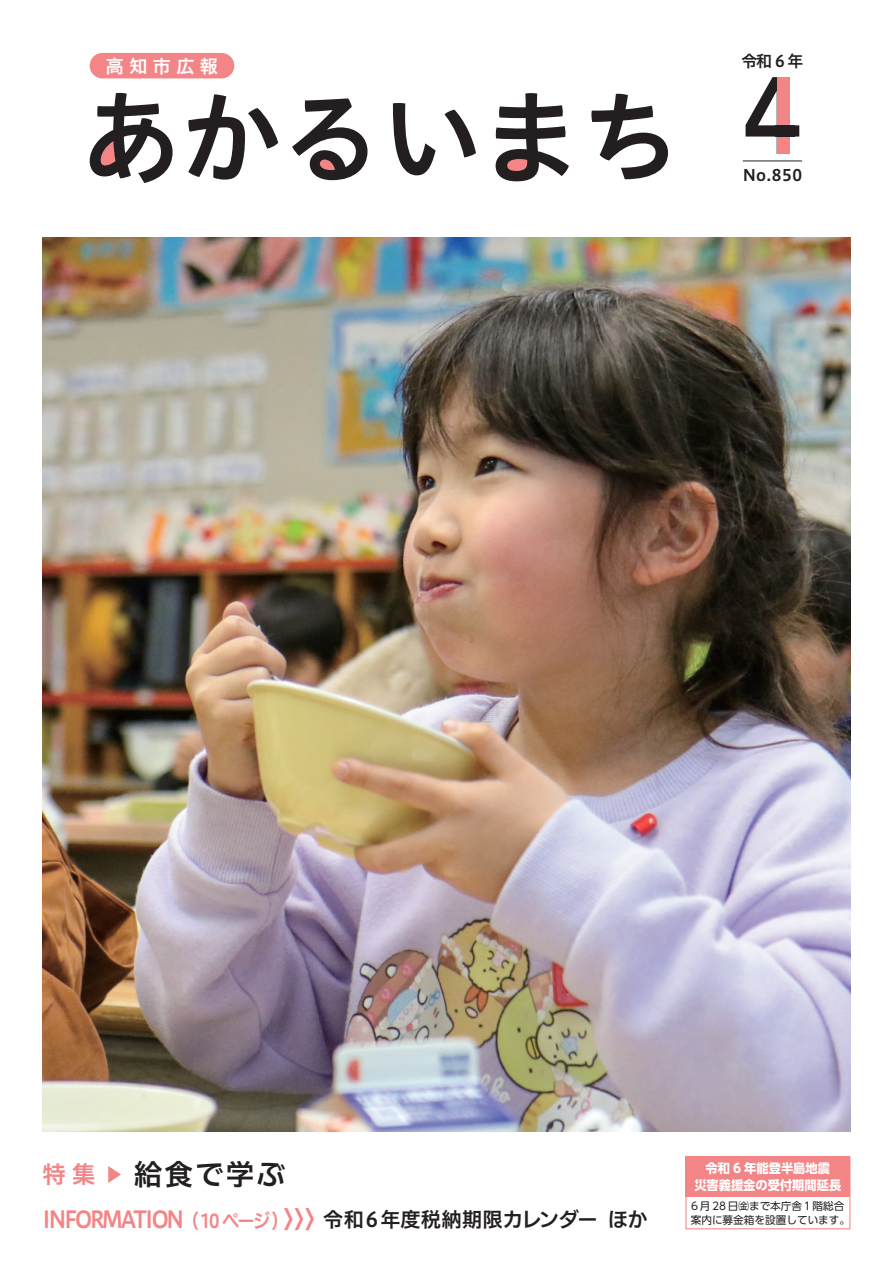
<style>
.page{position:relative;width:893px;height:1263px;background:#fff}
.page>*{position:absolute;margin:0;border:0;box-sizing:border-box;transform-origin:0 0}
.t1{font:100.95px "Hiragino UD Sans F Std W6";color:#231f20}
.t2{font:28.65px "Hiragino UD Sans F Std N W6";letter-spacing:.07em;color:#231f20}
.t3{font:23.4px "Hiragino UD Sans F Std N W6";letter-spacing:-.1em;color:#f38587;scale:.9 1}
.t4{font:800 23.4px "UD Shin Go Pro";color:#f38587;scale:.9 1}
.t5{font:23.4px "Hiragino UD Sans F Std N W6";letter-spacing:-.1em;color:#f38587}
.t6{font:20.25px "Hiragino UD Sans F Std N W6";letter-spacing:-.01em;color:#231f20}
.t7{font:19.2px "Hiragino UD Sans F Std N W6";color:#f38587;scale:.9 1}
.t8{font:18px "Hiragino UD Sans F Std N W6";letter-spacing:.3em;color:#fff}
.t9{font:15.9px "Hiragino UD Sans F Std N W6";letter-spacing:.04em;color:#231f20}
.t10{font:700 12.75px "UD Shin Go Pro";color:#fff;scale:.96 1}
.t11{font:10.65px/13.8px "UD Shin Go Pro";color:#231f20}
.s1{font-family:"Hiragino UD Sans F Std N W6";font-weight:400;font-size:19.2px}
</style>
<div class="page">
<img style="left:43px;top:237px;width:807px;height:895px">
<hr style="left:743px;top:161px;width:59px;height:1px;background:#231f20">
<div style="left:777px;top:77px;width:12px;height:77px;background:#f38587"></div>
<div style="left:775px;top:125px;width:19px;height:12px;background:#231f20"></div>
<svg style="left:90px;top:93px;width:83px;height:90px"></svg>
<svg style="left:188px;top:94px;width:90px;height:86px"></svg>
<svg style="left:292px;top:98px;width:75px;height:82px"></svg>
<svg style="left:393px;top:103px;width:43px;height:72px"></svg>
<svg style="left:444px;top:110px;width:32px;height:47px"></svg>
<svg style="left:496px;top:93px;width:73px;height:88px"></svg>
<svg style="left:591px;top:94px;width:77px;height:85px"></svg>
<div style="left:90px;top:53px;width:144px;height:25px;background:#f38587;border-radius:13px"></div>
<svg style="left:108px;top:1166px;width:13px;height:17px"></svg>
<div style="left:685px;top:1157px;width:165px;height:40px;background:#f38587"></div>
<div style="left:685px;top:1156px;width:165px;height:73px;border:1px solid #f38587"></div>
<h3 class="t8" style="left:106px;top:52px;width:114px">高知市広報</h3>
<h3 class="t9" style="left:741px;top:49px;width:64px">令和6年</h3>
<h1 class="t1" style="left:742px;top:39px;width:63px">4</h1>
<h3 class="t9" style="left:743px;top:163px;width:61px">No.850</h3>
<h3 class="t5" style="left:43px;top:1156px;width:54px">特集</h3>
<h2 class="t2" style="left:134px;top:1152px;width:153px">給食で学ぶ</h2>
<h3 class="t3" style="left:43px;top:1201px;width:159px">INFORMATION</h3>
<h3 class="t4" style="left:271px;top:1200px;width:62px">〈〈〈<span class="s1">(</span></h3>
<h3 class="t7" style="left:182px;top:1206px;width:100px">（ 10 ページ</h3>
<h3 class="t6" style="left:323px;top:1204px;width:276px">令和６年度税納期限カレンダー</h3>
<h3 class="t6" style="left:608px;top:1204px;width:42px">ほか</h3>
<p class="t10" style="left:706px;top:1158px;width:131px">令和 6 年能登半島地震</p>
<p class="t10" style="left:694px;top:1175px;width:155px">災害義援金の受付期間延長</p>
<p class="t11" style="left:691px;top:1199px;width:161px">6月28日㈮まで本庁舎1階総合案内に募金箱を設置しています。</p>
</div>
